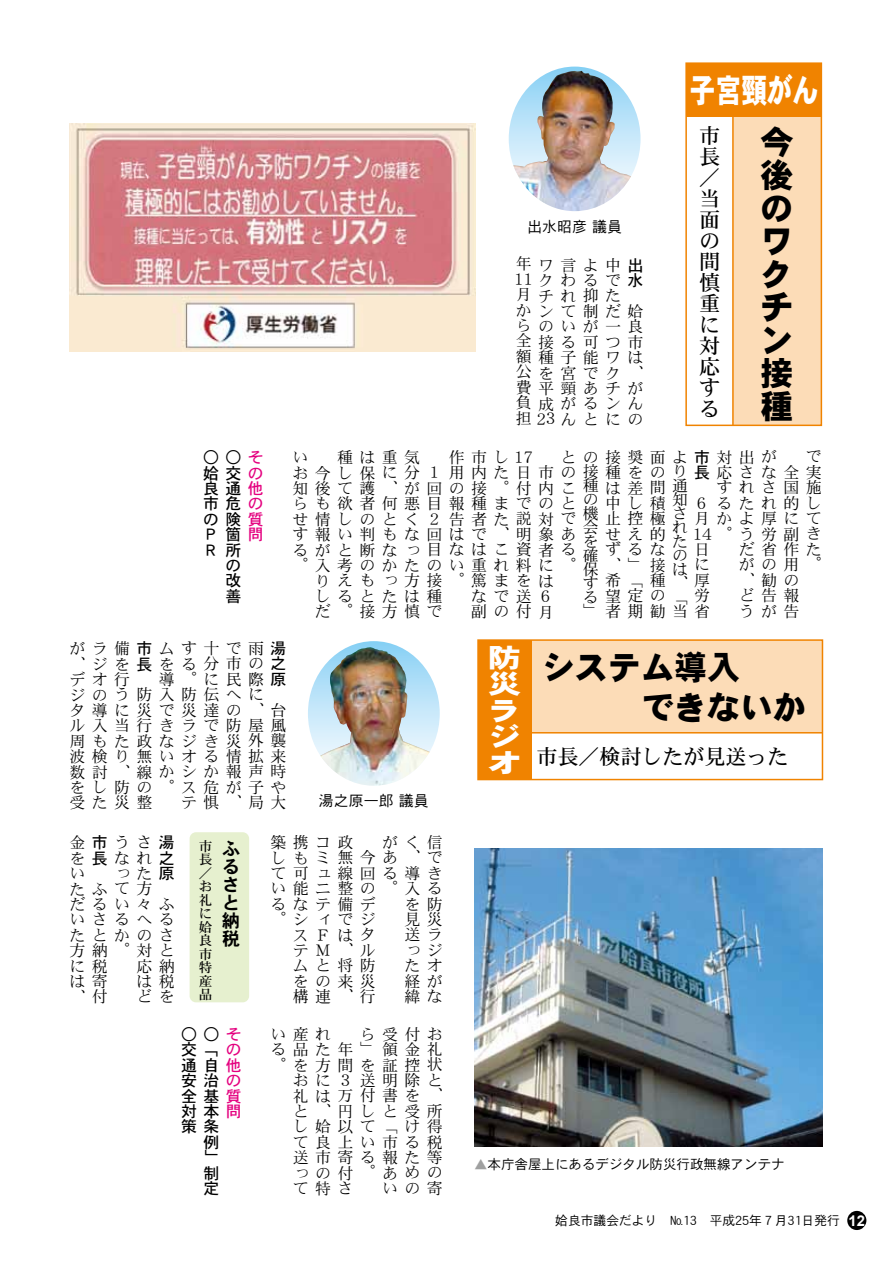
<style>
.page{position:relative;width:893px;height:1263px;background:#fff}
.page>*{position:absolute;margin:0;border:0;box-sizing:border-box;transform-origin:0 0}
.t1{font:33px/33px "DFPHS Gothic CID W9";color:#000;text-align:justify}
.t2{font:33px "DFPHS Gothic CID W9";color:#fff;scale:.78 1}
.t3{font:26.4px/26.4px "DFPHS Gothic CID W9";color:#fff;text-align:justify;scale:1.25 1}
.t4{font:21px/21px "DFPHS Mincho CID W5";color:#000;text-align:justify}
.t5{font:18px/18px "DFPHS Gothic CID W7";color:#000;text-align:justify}
.t6{font:15.9px/15.5px "DFPHS Mincho CID W3";letter-spacing:.4em;color:#000;text-align:right}
.t7{font:15.9px/15.5px "DFPHS Gothic CID W5";letter-spacing:.4em;color:#000;text-align:justify}
.t8{font:15px "DFPHS Gothic CID W3";color:#000}
.t9{font:13.5px "DFPHS Gothic CID W3";color:#000}
.t10{font:13.5px/13.5px "DFPHS Mincho CID W5";color:#000;text-align:justify}
.t11{font:12.75px "DFPHS Gothic CID W3";color:#000}
.s1{color:#e4007f}
.s2{font-family:"DFPHS Gothic CID W5"}
.s3{color:#9fa0a0}
.s4{font-family:"Arial";font-weight:700;font-size:14.85px;color:#fff}
</style>
<div class="page">
<div style="left:847px;top:1211px;width:19px;height:19px;background:#000;border-radius:50%"></div>
<svg style="left:509px;top:67px;width:131px;height:109px"></svg>
<svg style="left:308px;top:641px;width:132px;height:113px"></svg>
<div style="left:478px;top:640px;width:344px;height:93px;background:#fcdcb7"></div>
<div style="left:478px;top:640px;width:53px;height:139px;background:#f08300"></div>
<div style="left:477px;top:639px;width:346px;height:141px;border:2px solid #f08300"></div>
<hr style="left:531px;top:732px;width:291px;height:1px;background:#f08300">
<div style="left:733px;top:63px;width:88px;height:362px;background:#fcdcb7"></div>
<div style="left:686px;top:63px;width:135px;height:53px;background:#f08300"></div>
<div style="left:685px;top:62px;width:137px;height:364px;border:2px solid #f08300"></div>
<hr style="left:732px;top:116px;width:2px;height:309px;background:#f08300">
<div style="left:190px;top:832px;width:59px;height:170px;background:#e6f0cf;border-radius:6px"></div>
<img style="left:70px;top:123px;width:405px;height:228px">
<img style="left:474px;top:848px;width:349px;height:298px">
<img style="left:320px;top:647px;width:110px;height:139px">
<img style="left:513px;top:71px;width:118px;height:140px">
<p class="t7" style="left:203px;top:449px;width:62px">○ ○ <span class="s1">そ</span>姶交<span class="s1">の</span>良通<span class="s1">他</span>市危<span class="s1">の</span>の険<span class="s1">質</span>Ｐ箇<span class="s1">問</span>Ｒ所</p>
<p class="t7" style="left:225px;top:557px;width:17px">の改善</p>
<p class="t8" style="left:527px;top:218px;width:96px">出水昭彦議員</p>
<p class="t6" style="left:514px;top:257px;width:131px;text-align:left">年ワ言よ中<span class="s2">出<br></span>11クわるで<span class="s2">水</span></p>
<p class="t6" style="left:516px;top:303px;width:129px;text-align:justify">かンて制だ姶らのいが一良全接る可つ市額種子能ワは公を宮でク、費平頸あチが負成がるンん担23んとにの</p>
<p class="t6" style="left:516px;top:288px;width:107px">月チれ抑た</p>
<h1 class="t2" style="left:690px;top:72px;width:166px">子宮頸がん</h1>
<h1 class="t1" style="left:761px;top:125px;width:34px">今後のワクチン接種</h1>
<h3 class="t4" style="left:699px;top:125px;width:22px">市長／当面の間慎重に対応する</h3>
<p class="t6" style="left:560px;top:449px;width:218px">との接奨面よ<span class="s2">市</span>対出が</p>
<p class="t6" style="left:337px;top:449px;width:84px">種は重気</p>
<p class="t6" style="left:449px;top:449px;width:86px">作市し 17</p>
<p class="t6" style="left:806px;top:449px;width:17px">で</p>
<p class="t6" style="left:292px;top:464px;width:531px">お今し保に分１用内た日市の接種をのり<span class="s2">長</span>応さな全実</p>
<p class="t6" style="left:717px;top:480px;width:107px">すれさ国施</p>
<p class="t6" style="left:694px;top:495px;width:129px">６るたれ的し</p>
<p class="t6" style="left:694px;top:510px;width:129px">月かよ厚にて</p>
<p class="t6" style="left:693px;top:526px;width:131px">14。う労副き</p>
<p class="t6" style="left:739px;top:541px;width:84px">だ省作た</p>
<p class="t6" style="left:739px;top:557px;width:84px">がの用。</p>
<p class="t6" style="left:739px;top:572px;width:62px">、勧の</p>
<p class="t6" style="left:739px;top:587px;width:62px">ど告報</p>
<p class="t6" style="left:739px;top:603px;width:62px">うが告</p>
<p class="t6" style="left:292px;top:449px;width:17px">い</p>
<p class="t6" style="left:583px;top:478px;width:17px;line-height:14px;text-align:justify">種の機会を確保す</p>
<p class="t6" style="left:672px;top:478px;width:17px;line-height:14px;text-align:justify">通知されたのは、</p>
<p class="t6" style="left:292px;top:480px;width:285px">知後て護、が回の接。付内こ</p>
<p class="t6" style="left:292px;top:495px;width:285px">らも欲者何悪目報種までのと</p>
<p class="t6" style="left:292px;top:511px;width:285px">せ情しのとく２告者た説対で</p>
<p class="t6" style="left:292px;top:526px;width:285px">す報い判もな回はで、明象あ</p>
<p class="t6" style="left:292px;top:542px;width:285px">るがと断なっ目なはこ資者る</p>
<p class="t6" style="left:292px;top:557px;width:285px">。入考のかたのい重れ料に。</p>
<p class="t6" style="left:315px;top:573px;width:241px">りえもっ方接。篤まをは</p>
<p class="t6" style="left:471px;top:588px;width:84px">なで送６</p>
<p class="t6" style="left:471px;top:603px;width:84px">副の付月</p>
<p class="t6" style="left:605px;top:480px;width:62px;text-align:justify">は差間中し積止控極せえ的ずるな、」接希「種</p>
<p class="t6" style="left:583px;top:541px;width:129px">日<br>に<br>厚<br>る望定の「労」者期勧当省</p>
<p class="t6" style="left:315px;top:588px;width:129px;text-align:left">しるとたは種だ。接方慎で</p>
<p class="t6" style="left:70px;top:640px;width:218px">がラ備<span class="s2">市</span>ムす十で雨<span class="s2">湯</span>、ジを<span class="s2">長</span>をる分市の<span class="s2">之</span>導。に民際<span class="s2">原</span></p>
<p class="t6" style="left:70px;top:702px;width:218px">タ導に災で災達の、台ル入当行きラで防屋風周もた政なジき災外襲波検り無いオる情拡来数討、線かシか報声時をし防の。ス危が子やテ惧、局大</p>
<p class="t6" style="left:70px;top:671px;width:62px">デオ行</p>
<p class="t6" style="left:70px;top:687px;width:196px">ジのう防入防伝へに</p>
<p class="t6" style="left:70px;top:795px;width:84px">受た災整</p>
<p class="t8" style="left:319px;top:793px;width:111px">湯之原一郎議員</p>
<p class="t6" style="left:70px;top:834px;width:107px">金<span class="s2">市</span>うさ<span class="s2">湯</span>を<span class="s2">長</span>なれ<span class="s2">之</span>った<span class="s2">原</span></p>
<p class="t6" style="left:70px;top:896px;width:107px">だるい々ふいさるへるたとかのさ方納。対と応納<br>は税<br>どを</p>
<p class="t6" style="left:70px;top:865px;width:17px">い</p>
<p class="t6" style="left:70px;top:881px;width:84px">たふて方</p>
<p class="t6" style="left:70px;top:958px;width:40px;text-align:justify">に税は寄、付</p>
<p class="t10" style="left:199px;top:839px;width:15px">市長／お礼に姶良市特産品</p>
<p class="t5" style="left:222px;top:839px;width:19px">ふるさと納税</p>
<p class="t7" style="left:181px;top:1026px;width:62px">○ ○ <span class="s1">そ</span>交「<span class="s1">の</span>通自<span class="s1">他</span>安治<span class="s1">の</span>全基<span class="s1">質</span>対本<span class="s1">問</span>策条</p>
<p class="t7" style="left:204px;top:1134px;width:17px">例」制定</p>
<p class="t6" style="left:271px;top:834px;width:174px">がく信<br>しもミ無今あ、でて可ュ線回る導きい能ニ整の。入るを防<br>見災<br>送ラ<br>っジ<br>たオ<br>経が<br>緯な</p>
<p class="t6" style="left:271px;top:834px;width:84px">築携コ政</p>
<p class="t6" style="left:271px;top:896px;width:107px">るなテ備デ。シィでジスＦはタ<br>テＭ、ル<br>ムと将防<br>をの来災<br>構連、行</p>
<p class="t6" style="left:271px;top:1026px;width:174px">ら受付お<br>る品た年」領金礼。を方間を証控状おに３送明除と<br>礼は万付書を、<br>と、円しと受所<br>し姶以て「け得<br>て良上い市る税<br>送市寄る報た等<br>っの付。あめの<br>いの寄</p>
<p class="t6" style="left:271px;top:1026px;width:62px">い産れ</p>
<p class="t6" style="left:293px;top:1180px;width:62px">て特さ</p>
<h2 class="t3" style="left:488px;top:644px;width:28px">防災ラジオ</h2>
<h1 class="t1" style="left:641px;top:647px;width:166px;line-height:39.8px;text-indent:-99px">システム導入<br>できないか</h1>
<h3 class="t4" style="left:537px;top:746px;width:253px">市長／検討したが見送った</h3>
<p class="t9" style="left:474px;top:1157px;width:312px"><span class="s3">▲</span>本庁舎屋上にあるデジタル防災行政無線アンテナ</p>
<p class="t11" style="left:555px;top:1214px;width:311px">姶良市議会だより №13 平成25年７月31日発行 <span class="s4">12</span></p>
</div>
